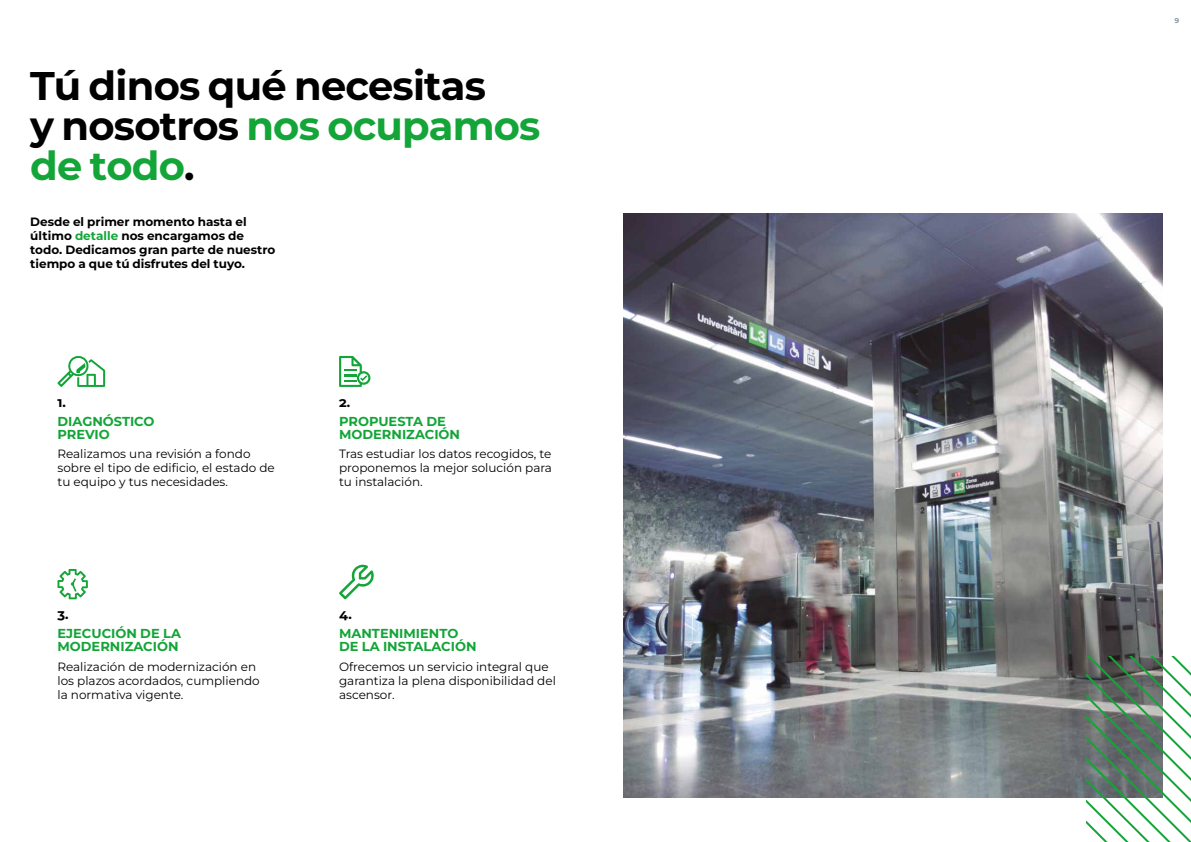
<style>
.page{position:relative;width:1191px;height:842px;background:#fff}
.page>*{position:absolute;margin:0;border:0;box-sizing:border-box;transform-origin:0 0}
.t1{font:700 40px/40px "Montserrat";letter-spacing:-.02em;color:#000}
.t2{font:700 13px/13px "Montserrat";color:#13a538}
.t3{font:700 13px "Montserrat";color:#000}
.t4{font:12px/14px "Montserrat";color:#000}
.t5{font:700 12px/14px "Montserrat";color:#000}
.t6{font:700 7px "Montserrat";color:#8597a3}
.s1{color:#13a538}
</style>
<div class="page">
<img style="left:624px;top:214px;width:538px;height:583px">
<svg style="left:57px;top:569px;width:31px;height:30px"></svg>
<svg style="left:339px;top:564px;width:35px;height:35px"></svg>
<div style="left:357px;top:371px;width:13px;height:14px;border:2px solid #13a538;border-radius:50%"></div>
<svg style="left:339px;top:356px;width:28px;height:31px"></svg>
<svg style="left:57px;top:356px;width:48px;height:31px"></svg>
<svg style="left:1086px;top:657px;width:105px;height:185px"></svg>
<h1 class="t1" style="left:30px;top:65px;width:512px">Tú dinos qué necesitas<br>y nosotros <span class="s1">nos ocupamos de todo</span>.</h1>
<p class="t5" style="left:30px;top:214px;width:246px">Desde el primer momento hasta el último <span class="s1">detalle</span> nos encargamos de todo. Dedicamos gran parte de nuestro tiempo a que tú disfrutes del tuyo.</p>
<p class="t3" style="left:57px;top:394px;width:10px">1.</p>
<p class="t2" style="left:57px;top:414px;width:99px">DIAGNÓSTICO<br>PREVIO</p>
<p class="t4" style="left:57px;top:447px;width:219px">Realizamos una revisión a fondo sobre el tipo de edificio, el estado de tu equipo y tus necesidades.</p>
<p class="t3" style="left:57px;top:606px;width:13px">3.</p>
<p class="t2" style="left:57px;top:626px;width:125px">EJECUCIÓN DE LA<br>MODERNIZACIÓN</p>
<p class="t4" style="left:57px;top:659px;width:204px">Realización de modernización en los plazos acordados, cumpliendo la normativa vigente.</p>
<p class="t3" style="left:339px;top:394px;width:13px">2.</p>
<p class="t2" style="left:339px;top:414px;width:122px">PROPUESTA DE<br>MODERNIZACIÓN</p>
<p class="t4" style="left:339px;top:447px;width:214px;text-align:justify">Tras estudiar los datos recogidos, te proponemos la mejor solución para tu instalación.</p>
<p class="t3" style="left:339px;top:606px;width:14px">4.</p>
<p class="t2" style="left:339px;top:626px;width:139px">MANTENIMIENTO<br>DE LA INSTALACIÓN</p>
<p class="t4" style="left:339px;top:659px;width:218px">Ofrecemos un servicio integral que garantiza la plena disponibilidad del ascensor.</p>
<p class="t6" style="left:1174px;top:16px;width:6px">9</p>
</div>
